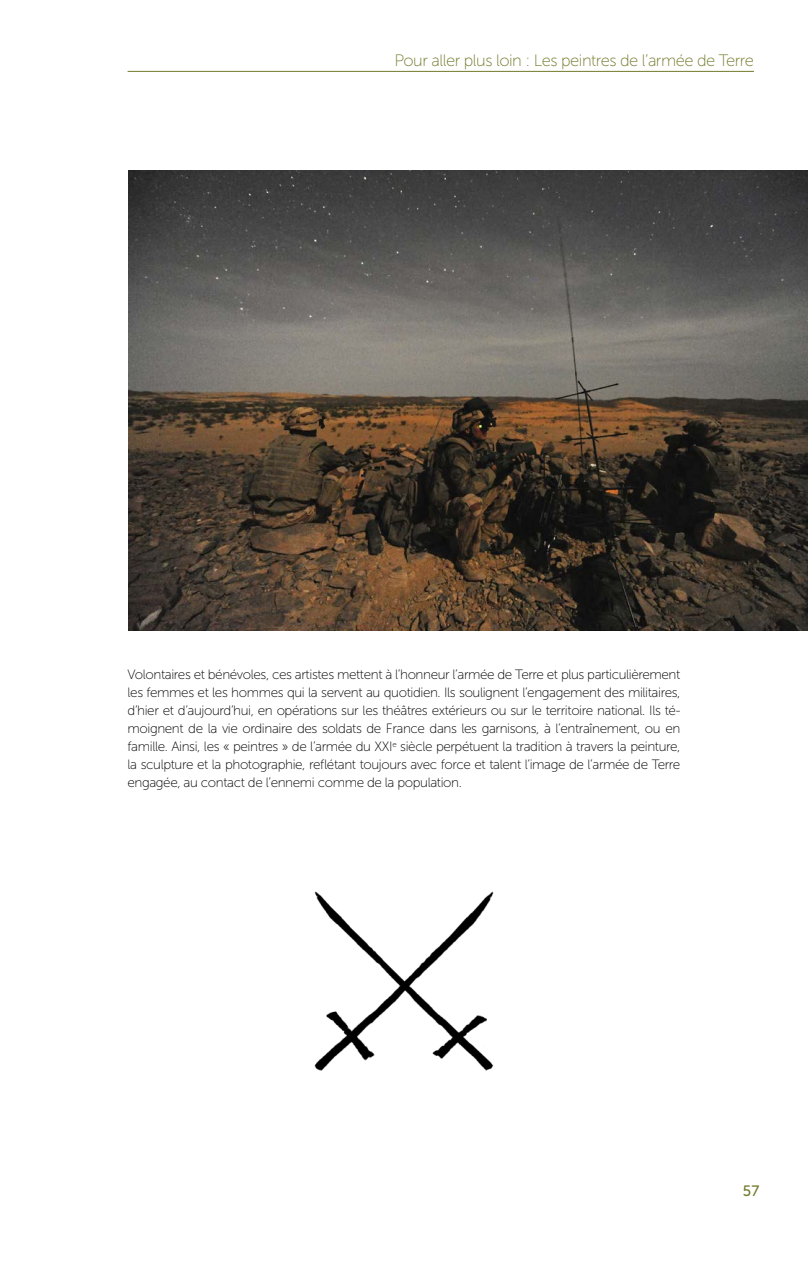
<style>
.page{position:relative;width:808px;height:1263px;background:#fff}
.page>*{position:absolute;margin:0;border:0;box-sizing:border-box;transform-origin:0 0}
.t1{font:16.5px "Museo Sans 100";letter-spacing:-.03em;color:#737b2c}
.t2{font:15px "Museo Sans 500";color:#737b2c}
.t3{font:13.5px/18px "Museo Sans 100";letter-spacing:-.03em;color:#000;text-align:justify}
</style>
<div class="page">
<hr style="left:128px;top:71px;width:626px;height:1px;background:#737b2c">
<img style="left:129px;top:170px;width:679px;height:461px">
<img style="left:314px;top:891px;width:180px;height:180px">
<p class="t1" style="left:394px;top:52px;width:361px">Pour aller plus loin : Les peintres de l’armée de Terre</p>
<p class="t3" style="left:128px;top:666px;width:554px">Volontaires et bénévoles, ces artistes mettent à l’honneur l’armée de Terre et plus particulièrement les femmes et les hommes qui la servent au quotidien. Ils soulignent l’engagement des militaires, d’hier et d’aujourd’hui, en opérations sur les théâtres extérieurs ou sur le territoire national. Ils té&shy;moignent de la vie ordinaire des soldats de France dans les garnisons, à l’entraînement, ou en famille. Ainsi, les « peintres » de l’armée du XXI<sup>e</sup> siècle perpétuent la tradition à travers la peinture, la sculpture et la photographie, reflétant toujours avec force et talent l’image de l’armée de Terre engagée, au contact de l’ennemi comme de la population.</p>
<p class="t2" style="left:743px;top:1182px;width:18px">57</p>
</div>
